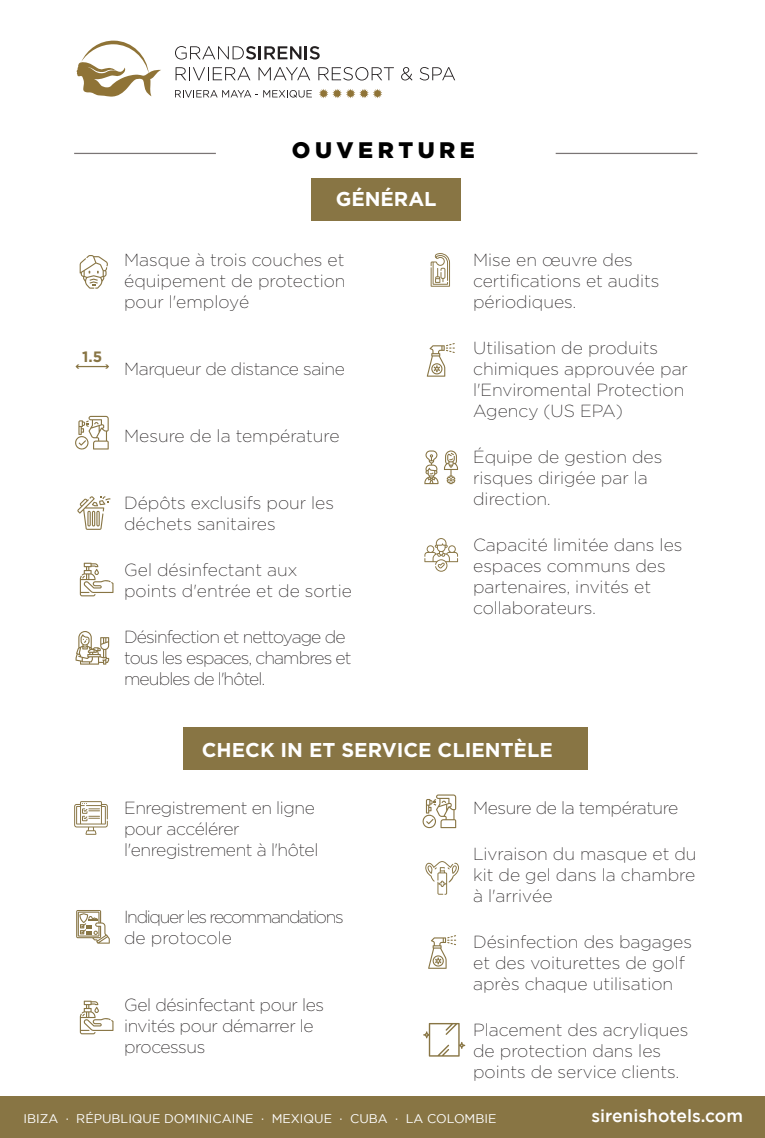
<style>
.page{position:relative;width:765px;height:1138px;background:#fff}
.page>*{position:absolute;margin:0;border:0;box-sizing:border-box;transform-origin:0 0}
.t1{font:900 22.5px "Gotham";letter-spacing:.2em;color:#000}
.t2{font:700 20px "Gotham";color:#fff}
.t3{font:200 17.5px/21px "Gotham";color:#231f20}
.t4{font:200 17.5px/21px "Gotham";letter-spacing:-.025em;color:#231f20}
.t5{font:200 17.5px/21px "Gotham";letter-spacing:-.05em;color:#231f20}
.t6{font:200 17.5px/21px "Gotham";letter-spacing:-.075em;color:#231f20}
.t7{font:500 17.5px "Gotham";color:#fff}
.t8{font:700 15px "Gotham";color:#887544}
.t9{font:12.5px "Gotham";color:#fff}
</style>
<div class="page">
<svg style="left:80px;top:255px;width:28px;height:34px"></svg>
<hr style="left:74px;top:153px;width:142px;height:1px;background:#7a7575">
<hr style="left:556px;top:153px;width:141px;height:1px;background:#7a7575">
<svg style="left:75px;top:416px;width:34px;height:34px"></svg>
<div style="left:312px;top:178px;width:149px;height:42px;background:#887544"></div>
<svg style="left:422px;top:794px;width:34px;height:34px"></svg>
<svg style="left:76px;top:910px;width:34px;height:33px"></svg>
<div style="left:184px;top:727px;width:404px;height:43px;background:#887544"></div>
<svg style="left:80px;top:562px;width:33px;height:34px"></svg>
<svg style="left:80px;top:1000px;width:33px;height:34px"></svg>
<svg style="left:427px;top:343px;width:28px;height:34px"></svg>
<svg style="left:428px;top:935px;width:28px;height:33px"></svg>
<svg style="left:77px;top:496px;width:34px;height:34px"></svg>
<hr style="left:77px;top:366px;width:31px;height:1px;background:#887544">
<svg style="left:75px;top:364px;width:4px;height:5px"></svg>
<svg style="left:105px;top:364px;width:4px;height:5px"></svg>
<svg style="left:431px;top:253px;width:19px;height:34px"></svg>
<svg style="left:74px;top:801px;width:34px;height:33px"></svg>
<svg style="left:425px;top:861px;width:34px;height:33px"></svg>
<svg style="left:76px;top:631px;width:33px;height:33px"></svg>
<svg style="left:424px;top:450px;width:34px;height:34px"></svg>
<svg style="left:424px;top:538px;width:34px;height:33px"></svg>
<svg style="left:423px;top:1023px;width:42px;height:33px"></svg>
<div style="left:0;top:1095px;width:765px;height:43px;background:#887544"></div>
<svg style="left:176px;top:67px;width:74px;height:13px"></svg>
<svg style="left:259px;top:67px;width:51px;height:13px"></svg>
<svg style="left:318px;top:67px;width:76px;height:13px"></svg>
<svg style="left:401px;top:67px;width:12px;height:14px"></svg>
<svg style="left:420px;top:67px;width:35px;height:13px"></svg>
<svg style="left:175px;top:46px;width:145px;height:14px"></svg>
<svg style="left:76px;top:40px;width:85px;height:57px"></svg>
<svg style="left:319px;top:89px;width:63px;height:9px"></svg>
<svg style="left:175px;top:90px;width:137px;height:8px"></svg>
<p class="t1" style="left:292px;top:137px;width:185px">OUVERTURE</p>
<p class="t8" style="left:82px;top:348px;width:22px">1.5</p>
<p class="t2" style="left:336px;top:188px;width:102px">GÉNÉRAL</p>
<p class="t3" style="left:124px;top:249px;width:223px;text-align:justify">Masque à trois couches et équipement de protection pour l'employé</p>
<p class="t4" style="left:124px;top:358px;width:222px">Marqueur de distance saine</p>
<p class="t3" style="left:124px;top:425px;width:217px">Mesure de la température</p>
<p class="t3" style="left:124px;top:492px;width:211px">Dépôts exclusifs pour les déchets sanitaires</p>
<p class="t3" style="left:124px;top:559px;width:229px">Gel désinfectant aux points d'entrée et de sortie</p>
<p class="t5" style="left:124px;top:626px;width:229px">Désinfection et nettoyage de tous les espaces, chambres et meubles de l'hôtel.</p>
<p class="t3" style="left:473px;top:249px;width:188px">Mise en œuvre des certifications et audits périodiques.</p>
<p class="t3" style="left:473px;top:337px;width:216px">Utilisation de produits chimiques approuvée par l'Enviromental Protection<br>Agency (US EPA)</p>
<p class="t3" style="left:473px;top:446px;width:191px">Équipe de gestion des risques dirigée par la direction.</p>
<p class="t3" style="left:473px;top:534px;width:211px">Capacité limitée dans les espaces communs des partenaires, invités et collaborateurs.</p>
<p class="t2" style="left:202px;top:738px;width:352px">CHECK IN ET SERVICE CLIENTÈLE</p>
<p class="t4" style="left:124px;top:797px;width:196px">Enregistrement en ligne pour accélérer l'enregistrement à l'hôtel</p>
<p class="t6" style="left:124px;top:906px;width:221px">Indiquer les recommandations de protocole</p>
<p class="t4" style="left:124px;top:994px;width:201px">Gel désinfectant pour les invités pour démarrer le processus</p>
<p class="t4" style="left:473px;top:797px;width:207px">Mesure de la température</p>
<p class="t3" style="left:473px;top:843px;width:225px;text-align:justify">Livraison du masque et du kit de gel dans la chambre à l'arrivée</p>
<p class="t3" style="left:473px;top:931px;width:221px">Désinfection des bagages et des voiturettes de golf après chaque utilisation</p>
<p class="t3" style="left:473px;top:1019px;width:217px">Placement des acryliques de protection dans les points de service clients.</p>
<p class="t9" style="left:23px;top:1111px;width:475px">IBIZA · RÉPUBLIQUE DOMINICAINE · MEXIQUE · CUBA · LA COLOMBIE</p>
<p class="t7" style="left:591px;top:1105px;width:153px">sirenishotels.com</p>
</div>
